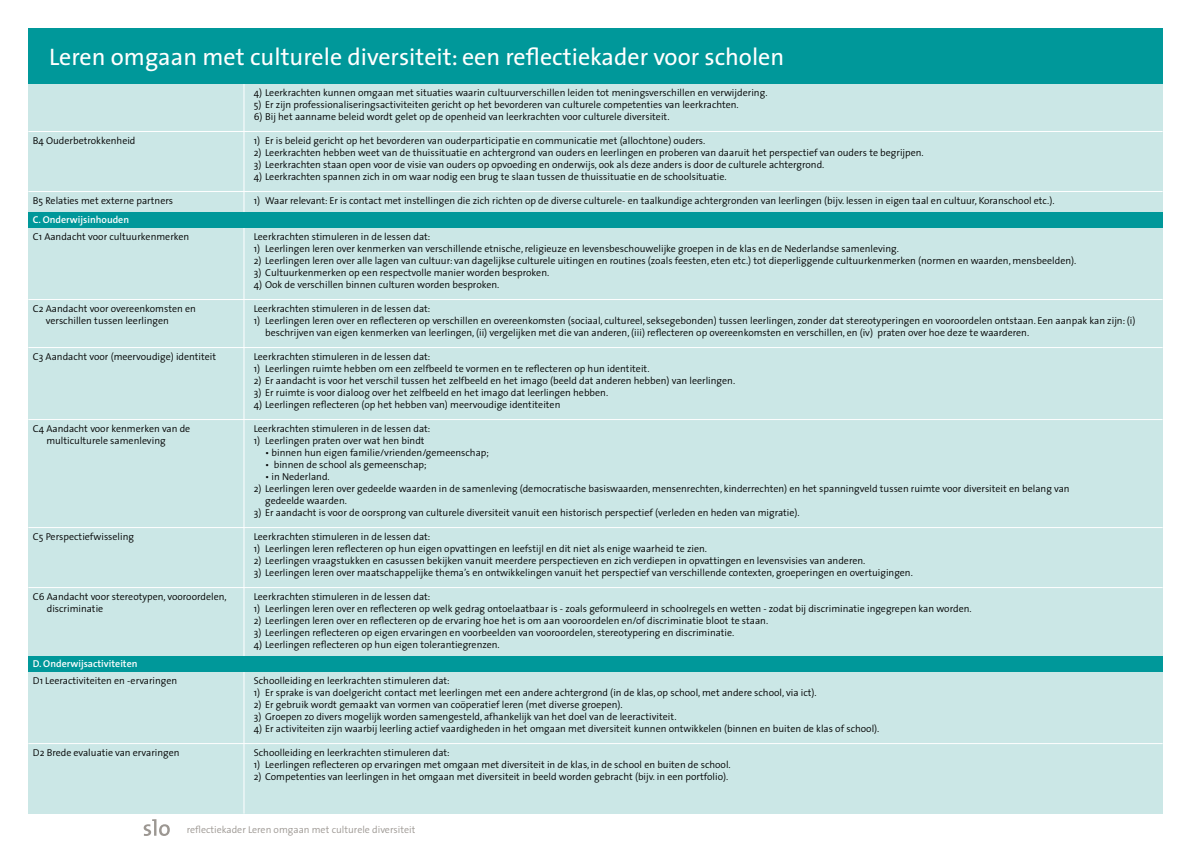
<style>
.page{position:relative;width:1191px;height:842px;background:#fff}
.page>*{position:absolute;margin:0;border:0;box-sizing:border-box;transform-origin:0 0}
.t1{font:24px "The Sans";color:#fff}
.t2{font:300 10px/12px "The Sans";color:#000}
.t3{font:300 10px "The Sans";color:#9c9792}
.t4{font:600 10px "The Sans";color:#fff}
</style>
<div class="page">
<svg style="left:144px;top:819px;width:26px;height:17px"></svg>
<div style="left:28px;top:84px;width:1134px;height:730px;background:#cbe7e6"></div>
<hr style="left:28px;top:131px;width:1134px;height:1px;background:#fff">
<hr style="left:28px;top:191px;width:1134px;height:1px;background:#fff">
<hr style="left:28px;top:299px;width:1134px;height:1px;background:#fff">
<hr style="left:28px;top:347px;width:1134px;height:1px;background:#fff">
<hr style="left:28px;top:419px;width:1134px;height:1px;background:#fff">
<hr style="left:28px;top:527px;width:1134px;height:1px;background:#fff">
<hr style="left:28px;top:587px;width:1134px;height:1px;background:#fff">
<hr style="left:28px;top:743px;width:1134px;height:1px;background:#fff">
<hr style="left:243px;top:74px;width:1px;height:740px;background:#fff">
<div style="left:28px;top:28px;width:1134px;height:56px;background:#00989a"></div>
<div style="left:28px;top:213px;width:1134px;height:15px;background:#00989a"></div>
<div style="left:28px;top:657px;width:1134px;height:15px;background:#00989a"></div>
<h1 class="t1" style="left:49px;top:37px;width:736px">Leren omgaan met culturele diversiteit: een reflectiekader voor scholen</h1>
<p class="t2" style="left:33px;top:134px;width:104px">B4 Ouderbetrokkenheid</p>
<p class="t2" style="left:33px;top:194px;width:142px">B5 Relaties met externe partners</p>
<p class="t4" style="left:33px;top:212px;width:98px">C. Onderwijsinhouden</p>
<p class="t2" style="left:33px;top:230px;width:158px">C1 Aandacht voor cultuurkenmerken</p>
<p class="t2" style="left:46px;top:302px;width:152px;text-indent:-13px">C2 Aandacht voor overeenkomsten en verschillen tussen leerlingen</p>
<p class="t2" style="left:33px;top:350px;width:185px">C3 Aandacht voor (meervoudige) identiteit</p>
<p class="t2" style="left:46px;top:422px;width:145px;text-indent:-13px">C4 Aandacht voor kenmerken van de multiculturele samenleving</p>
<p class="t2" style="left:33px;top:530px;width:103px">C5 Perspectiefwisseling</p>
<p class="t2" style="left:47px;top:590px;width:181px;text-indent:-14px">C6 Aandacht voor stereotypen, vooroordelen, discriminatie</p>
<p class="t4" style="left:33px;top:656px;width:106px">D. Onderwijsactiviteiten</p>
<p class="t2" style="left:33px;top:674px;width:146px">D1 Leeractiviteiten en -ervaringen</p>
<p class="t2" style="left:33px;top:746px;width:148px">D2 Brede evaluatie van ervaringen</p>
<p class="t2" style="left:254px;top:86px;width:515px">4) Leerkrachten kunnen omgaan met situaties waarin cultuurverschillen leiden tot meningsverschillen en verwijdering.</p>
<p class="t2" style="left:254px;top:98px;width:486px">5) Er zijn professionaliseringsactiviteiten gericht op het bevorderen van culturele competenties van leerkrachten.</p>
<p class="t2" style="left:254px;top:110px;width:417px">6) Bij het aanname beleid wordt gelet op de openheid van leerkrachten voor culturele diversiteit.</p>
<p class="t2" style="left:254px;top:134px;width:453px">1) Er is beleid gericht op het bevorderen van ouderparticipatie en communicatie met (allochtone) ouders.</p>
<p class="t2" style="left:254px;top:146px;width:671px">2) Leerkrachten hebben weet van de thuissituatie en achtergrond van ouders en leerlingen en proberen van daaruit het perspectief van ouders te begrijpen.</p>
<p class="t2" style="left:254px;top:158px;width:572px">3) Leerkrachten staan open voor de visie van ouders op opvoeding en onderwijs, ook als deze anders is door de culturele achtergrond.</p>
<p class="t2" style="left:254px;top:170px;width:474px">4) Leerkrachten spannen zich in om waar nodig een brug te slaan tussen de thuissituatie en de schoolsituatie.</p>
<p class="t2" style="left:254px;top:194px;width:802px">1) Waar relevant: Er is contact met instellingen die zich richten op de diverse culturele- en taalkundige achtergronden van leerlingen (bijv. lessen in eigen taal en cultuur, Koranschool etc.).</p>
<p class="t2" style="left:254px;top:230px;width:178px">Leerkrachten stimuleren in de lessen dat:</p>
<p class="t2" style="left:254px;top:242px;width:647px">1) Leerlingen leren over kenmerken van verschillende etnische, religieuze en levensbeschouwelijke groepen in de klas en de Nederlandse samenleving.</p>
<p class="t2" style="left:254px;top:254px;width:824px">2) Leerlingen leren over alle lagen van cultuur: van dagelijkse culturele uitingen en routines (zoals feesten, eten etc.) tot dieperliggende cultuurkenmerken (normen en waarden, mensbeelden).</p>
<p class="t2" style="left:254px;top:266px;width:297px">3) Cultuurkenmerken op een respectvolle manier worden besproken.</p>
<p class="t2" style="left:254px;top:278px;width:247px">4) Ook de verschillen binnen culturen worden besproken.</p>
<p class="t2" style="left:254px;top:302px;width:178px">Leerkrachten stimuleren in de lessen dat:</p>
<p class="t2" style="left:265px;top:314px;width:872px;text-indent:-11px">1) Leerlingen leren over en reflecteren op verschillen en overeenkomsten (sociaal, cultureel, seksegebonden) tussen leerlingen, zonder dat stereotyperingen en vooroordelen ontstaan. Een aanpak kan zijn: (i) beschrijven van eigen kenmerken van leerlingen, (ii) vergelijken met die van anderen, (iii) reflecteren op overeenkomsten en verschillen, en (iv) praten over hoe deze te waarderen.</p>
<p class="t2" style="left:254px;top:350px;width:178px">Leerkrachten stimuleren in de lessen dat:</p>
<p class="t2" style="left:254px;top:362px;width:397px">1) Leerlingen ruimte hebben om een zelfbeeld te vormen en te reflecteren op hun identiteit.</p>
<p class="t2" style="left:254px;top:374px;width:483px">2) Er aandacht is voor het verschil tussen het zelfbeeld en het imago (beeld dat anderen hebben) van leerlingen.</p>
<p class="t2" style="left:254px;top:386px;width:356px">3) Er ruimte is voor dialoog over het zelfbeeld en het imago dat leerlingen hebben.</p>
<p class="t2" style="left:254px;top:398px;width:308px">4) Leerlingen reflecteren (op het hebben van) meervoudige identiteiten</p>
<p class="t2" style="left:254px;top:422px;width:178px">Leerkrachten stimuleren in de lessen dat:</p>
<p class="t2" style="left:254px;top:434px;width:172px">1) Leerlingen praten over wat hen bindt</p>
<p class="t2" style="left:265px;top:446px;width:225px">• binnen hun eigen familie/vrienden/gemeenschap;</p>
<p class="t2" style="left:265px;top:458px;width:163px">• binnen de school als gemeenschap;</p>
<p class="t2" style="left:265px;top:470px;width:66px">• in Nederland.</p>
<p class="t2" style="left:265px;top:482px;width:806px;text-indent:-11px">2) Leerlingen leren over gedeelde waarden in de samenleving (democratische basiswaarden, mensenrechten, kinderrechten) en het spanningveld tussen ruimte voor diversiteit en belang van gedeelde waarden.</p>
<p class="t2" style="left:254px;top:506px;width:547px">3) Er aandacht is voor de oorsprong van culturele diversiteit vanuit een historisch perspectief (verleden en heden van migratie).</p>
<p class="t2" style="left:254px;top:530px;width:178px">Leerkrachten stimuleren in de lessen dat:</p>
<p class="t2" style="left:254px;top:542px;width:455px">1) Leerlingen leren reflecteren op hun eigen opvattingen en leefstijl en dit niet als enige waarheid te zien.</p>
<p class="t2" style="left:254px;top:554px;width:613px">2) Leerlingen vraagstukken en casussen bekijken vanuit meerdere perspectieven en zich verdiepen in opvattingen en levensvisies van anderen.</p>
<p class="t2" style="left:254px;top:566px;width:660px">3) Leerlingen leren over maatschappelijke thema’s en ontwikkelingen vanuit het perspectief van verschillende contexten, groeperingen en overtuigingen.</p>
<p class="t2" style="left:254px;top:590px;width:178px">Leerkrachten stimuleren in de lessen dat:</p>
<p class="t2" style="left:254px;top:602px;width:719px">1) Leerlingen leren over en reflecteren op welk gedrag ontoelaatbaar is - zoals geformuleerd in schoolregels en wetten - zodat bij discriminatie ingegrepen kan worden.</p>
<p class="t2" style="left:254px;top:614px;width:516px">2) Leerlingen leren over en reflecteren op de ervaring hoe het is om aan vooroordelen en/of discriminatie bloot te staan.</p>
<p class="t2" style="left:254px;top:626px;width:482px">3) Leerlingen reflecteren op eigen ervaringen en voorbeelden van vooroordelen, stereotypering en discriminatie.</p>
<p class="t2" style="left:254px;top:638px;width:247px">4) Leerlingen reflecteren op hun eigen tolerantiegrenzen.</p>
<p class="t2" style="left:254px;top:674px;width:197px">Schoolleiding en leerkrachten stimuleren dat:</p>
<p class="t2" style="left:254px;top:686px;width:564px">1) Er sprake is van doelgericht contact met leerlingen met een andere achtergrond (in de klas, op school, met andere school, via ict).</p>
<p class="t2" style="left:254px;top:698px;width:370px">2) Er gebruik wordt gemaakt van vormen van coöperatief leren (met diverse groepen).</p>
<p class="t2" style="left:254px;top:710px;width:424px">3) Groepen zo divers mogelijk worden samengesteld, afhankelijk van het doel van de leeractiviteit.</p>
<p class="t2" style="left:254px;top:722px;width:627px">4) Er activiteiten zijn waarbij leerling actief vaardigheden in het omgaan met diversiteit kunnen ontwikkelen (binnen en buiten de klas of school).</p>
<p class="t2" style="left:254px;top:746px;width:197px">Schoolleiding en leerkrachten stimuleren dat:</p>
<p class="t2" style="left:254px;top:758px;width:478px">1) Leerlingen reflecteren op ervaringen met omgaan met diversiteit in de klas, in de school en buiten de school.</p>
<p class="t2" style="left:254px;top:770px;width:476px">2) Competenties van leerlingen in het omgaan met diversiteit in beeld worden gebracht (bijv. in een portfolio).</p>
<p class="t3" style="left:187px;top:821px;width:230px">reflectiekader Leren omgaan met culturele diversiteit</p>
</div>
